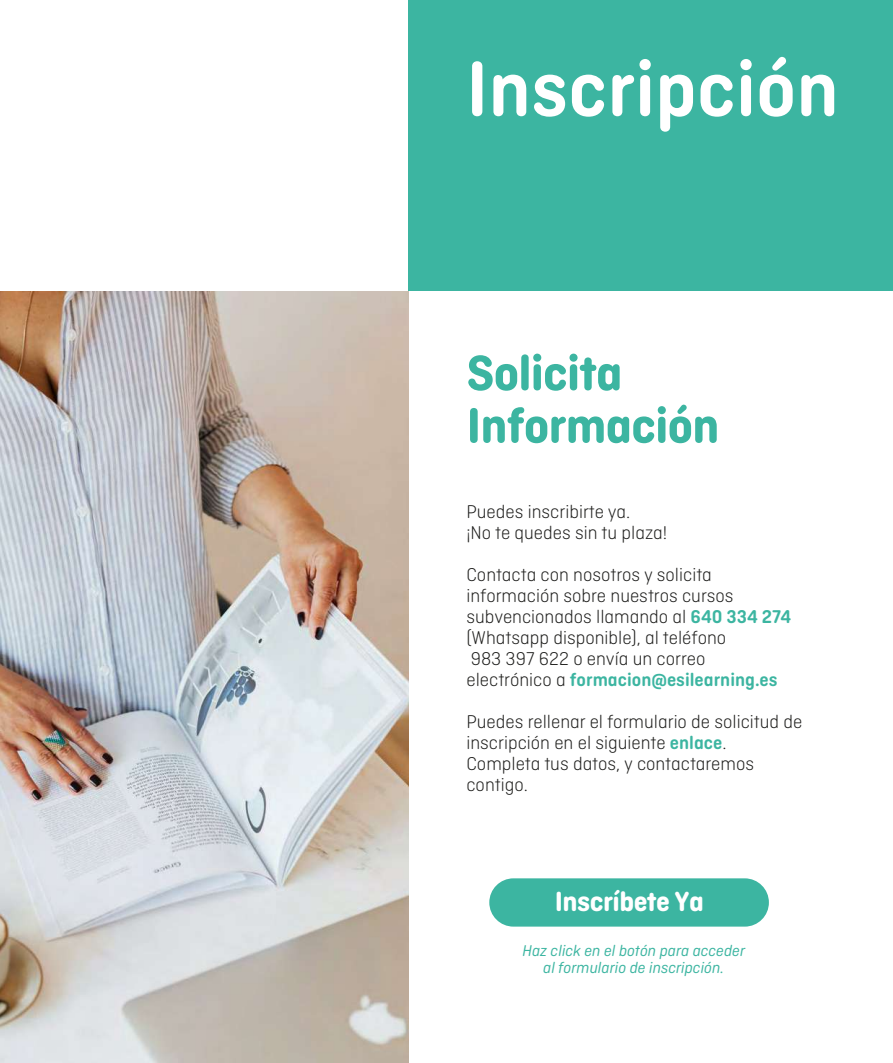
<style>
.page{position:relative;width:893px;height:1063px;background:#fff}
.page>*{position:absolute;margin:0;border:0;box-sizing:border-box;transform-origin:0 0}
.t1{font:600 82.5px "Ciutadella Rounded";color:#fff}
.t2{font:700 52.5px/52.5px "Ciutadella Rounded";letter-spacing:-.02em;color:#3cb5a1}
.t3{font:700 29.25px "Ciutadella Rounded";letter-spacing:-.02em;color:#fff}
.t4{font:300 19.5px/21px "Ciutadella Rounded";color:#1d1d1b}
.t5{font:italic 16.5px/16.5px "Ciutadella Rounded";color:#3cb5a1;text-align:center}
.s1{font-weight:600;color:#3cb5a1}
</style>
<div class="page">
<div style="left:408px;top:0;width:485px;height:291px;background:#3cb5a1"></div>
<img style="left:0;top:291px;width:408px;height:772px">
<div style="left:489px;top:878px;width:280px;height:49px;background:#3cb5a1;border-radius:24px"></div>
<h1 class="t1" style="left:466px;top:42px;width:374px">Inscripción</h1>
<h2 class="t2" style="left:466px;top:347px;width:255px">Solicita<br>Información</h2>
<p class="t4" style="left:466px;top:501px;width:202px">Puedes inscribirte ya.<br>¡No te quedes sin tu plaza!</p>
<p class="t4" style="left:466px;top:564px;width:326px">Contacta con nosotros y solicita información sobre nuestros cursos subvencionados llamando al <span class="s1">640 334 274 </span>(Whatsapp disponible), al teléfono<br>983 397 622 o envía un correo<br>electrónico a <span class="s1">formacion@esilearning.es</span></p>
<p class="t4" style="left:466px;top:711px;width:337px">Puedes rellenar el formulario de solicitud de inscripción en el siguiente <span class="s1">enlace</span>.<br>Completa tus datos, y contactaremos contigo.</p>
<h3 class="t3" style="left:555px;top:884px;width:151px">Inscríbete Ya</h3>
<p class="t5" style="left:522px;top:943px;width:224px">Haz click en el botón para acceder al formulario de inscripción.</p>
</div>
